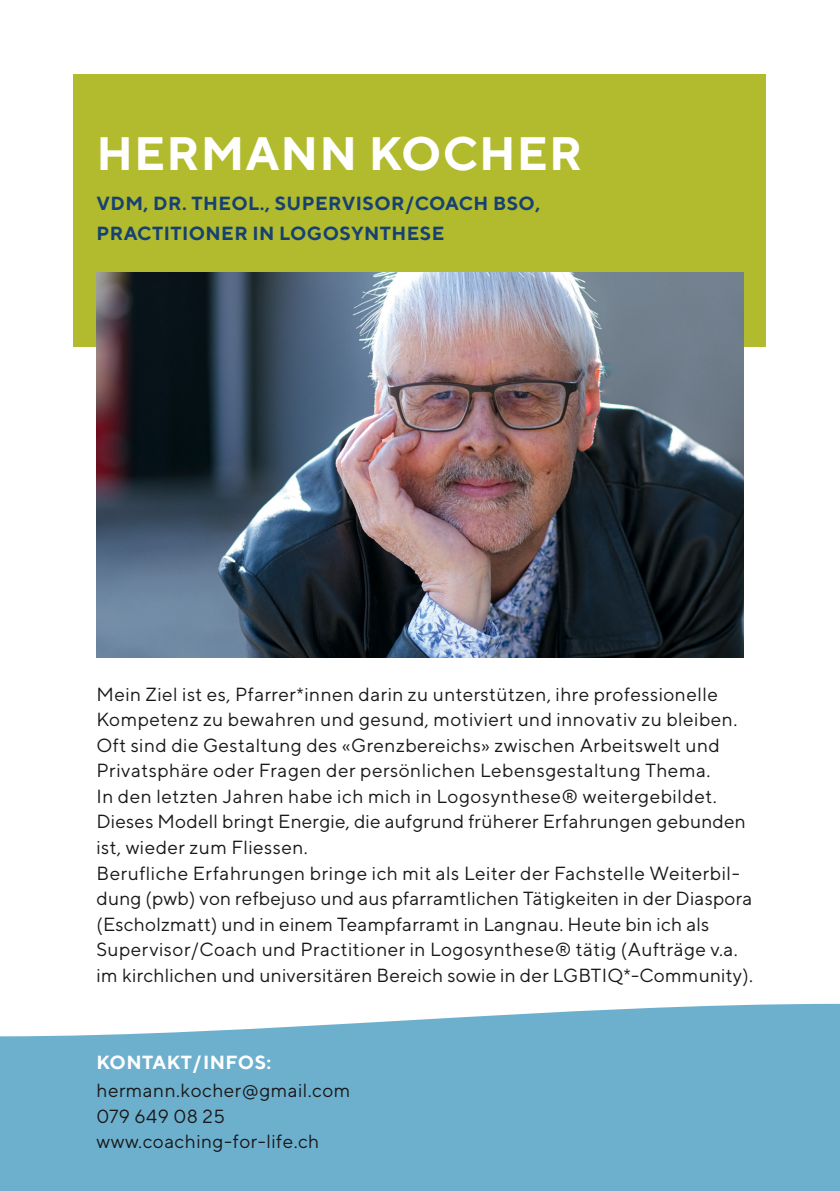
<style>
.page{position:relative;width:840px;height:1191px;background:#fff}
.page>*{position:absolute;margin:0;border:0;box-sizing:border-box;transform-origin:0 0}
.t1{font:700 46.8px "TT Norms";letter-spacing:.02em;color:#fff}
.t2{font:19px/25.6px "TT Norms";letter-spacing:.02em;color:#1a1818}
.t3{font:700 19px/30px "TT Norms";letter-spacing:.02em;color:#174173}
.t4{font:700 19px "TT Norms";letter-spacing:.02em;color:#fff}
</style>
<div class="page">
<svg style="left:0;top:1003px;width:839px;height:188px;background:#7ab7d2"></svg>
<div style="left:74px;top:75px;width:691px;height:272px;background:#b1bb2d"></div>
<img style="left:96px;top:272px;width:647px;height:386px">
<h1 class="t1" style="left:96px;top:124px;width:487px">H ERMANN KOCHER</h1>
<p class="t3" style="left:96px;top:188px;width:445px">VDM, DR. THEOL., SUPERVISOR/COACH BSO,<br>PRACTITIONER IN LOGOSYNTHESE</p>
<p class="t2" style="left:96px;top:680px;width:657px">Mein Ziel ist es, Pfarrer*innen darin zu unterstützen, ihre professionelle Kompetenz zu bewahren und gesund, motiviert und innovativ zu bleiben.<br>Oft sind die Gestaltung des «Grenzbereichs» zwischen Arbeitswelt und Privatsphäre oder Fragen der persönlichen Lebensgestaltung Thema.<br>In den letzten Jahren habe ich mich in Logosynthese® weitergebildet.<br>Dieses Modell bringt Energie, die aufgrund früherer Erfahrungen gebunden ist, wieder zum Fliessen.<br>Berufliche Erfahrungen bringe ich mit als Leiter der Fachstelle Weiterbil&shy;dung (pwb) von refbejuso und aus pfarramtlichen Tätigkeiten in der Diaspora (Escholzmatt) und in einem Teampfarramt in Langnau. Heute bin ich als Supervisor/Coach und Practitioner in Logosynthese® tätig (Aufträge v.a. im kirchlichen und universitären Bereich sowie in der LGBTIQ*-Community).</p>
<p class="t4" style="left:96px;top:1050px;width:176px">KONTAKT/I NFOS:</p>
<p class="t2" style="left:96px;top:1077px;width:255px">hermann.kocher@gmail.com<br>079 649 08 25 www.coaching-for-life.ch</p>
</div>
